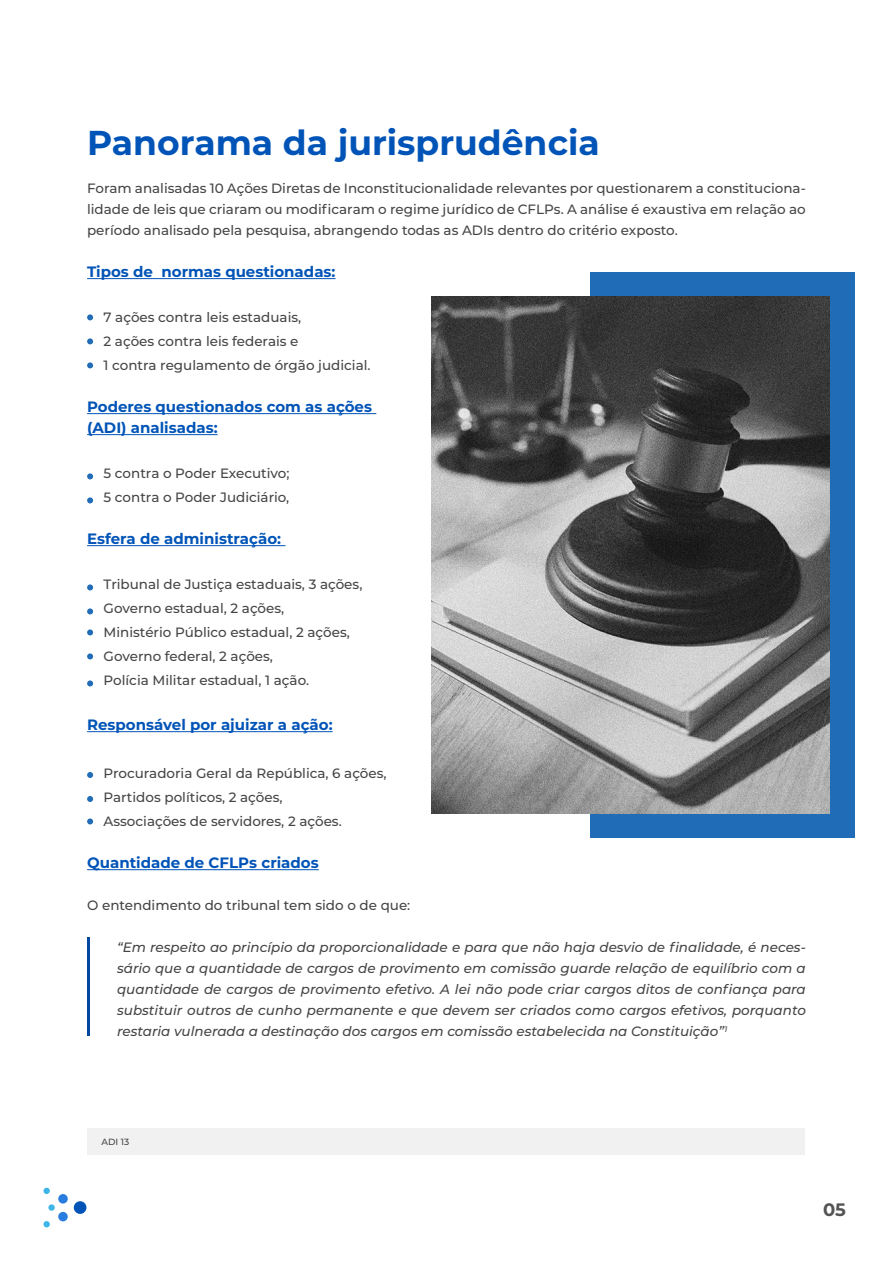
<style>
.page{position:relative;width:893px;height:1263px;background:#fff}
.page>*{position:absolute;margin:0;border:0;box-sizing:border-box;transform-origin:0 0}
.t1{font:700 34.5px "Montserrat";color:#0054b7}
.t2{font:700 18px "Montserrat";color:#535353}
.t3{font:700 15px "Montserrat";color:#0054b7}
.t4{font:500 13.5px/21px "Montserrat";color:#454545;text-align:justify}
.t5{font:italic 500 13.5px/21px "Montserrat";color:#454545;text-align:justify}
.t6{font:500 9px "Montserrat";color:#454545}
</style>
<div class="page">
<div style="left:74px;top:1201px;width:12px;height:13px;background:#0054b8;border-radius:50%"></div>
<div style="left:43px;top:1188px;width:7px;height:6px;background:#3db5e6;border-radius:50%"></div>
<div style="left:43px;top:1221px;width:7px;height:6px;background:#3db5e6;border-radius:50%"></div>
<svg style="left:48px;top:1204px;width:7px;height:7px"></svg>
<div style="left:58px;top:1194px;width:10px;height:9px;background:#297de0;border-radius:50%"></div>
<div style="left:58px;top:1212px;width:10px;height:9px;background:#297de0;border-radius:50%"></div>
<hr style="left:87px;top:278px;width:249px;height:1px;background:#0054b7">
<hr style="left:87px;top:413px;width:289px;height:1px;background:#0054b7">
<hr style="left:87px;top:434px;width:131px;height:1px;background:#0054b7">
<hr style="left:87px;top:545px;width:198px;height:1px;background:#0054b7">
<hr style="left:87px;top:731px;width:246px;height:1px;background:#0054b7">
<hr style="left:87px;top:869px;width:232px;height:1px;background:#0054b7">
<hr style="left:87px;top:938px;width:3px;height:98px;background:#00489f">
<svg style="left:87px;top:473px;width:6px;height:6px"></svg>
<svg style="left:87px;top:584px;width:6px;height:6px"></svg>
<svg style="left:87px;top:629px;width:6px;height:6px"></svg>
<svg style="left:87px;top:680px;width:6px;height:6px"></svg>
<svg style="left:87px;top:772px;width:6px;height:6px"></svg>
<svg style="left:87px;top:314px;width:6px;height:6px"></svg>
<svg style="left:87px;top:497px;width:6px;height:6px"></svg>
<svg style="left:87px;top:608px;width:6px;height:6px"></svg>
<svg style="left:87px;top:653px;width:6px;height:6px"></svg>
<svg style="left:87px;top:796px;width:6px;height:6px"></svg>
<svg style="left:87px;top:818px;width:6px;height:6px"></svg>
<svg style="left:87px;top:338px;width:6px;height:6px"></svg>
<div style="left:590px;top:272px;width:265px;height:566px;background:#206cb6"></div>
<svg style="left:87px;top:362px;width:6px;height:6px"></svg>
<img style="left:432px;top:296px;width:397px;height:518px">
<div style="left:87px;top:1128px;width:718px;height:26px;background:#f1f1f1"></div>
<p class="t1" style="left:87px;top:118px;width:514px">Panorama da jurisprudência</p>
<p class="t4" style="left:87px;top:177px;width:720px">Foram analisadas 10 Ações Diretas de Inconstitucionalidade relevantes por questionarem a constituciona&shy;lidade de leis que criaram ou modificaram o regime jurídico de CFLPs. A análise é exaustiva em relação ao período analisado pela pesquisa, abrangendo todas as ADIs dentro do critério exposto.</p>
<p class="t3" style="left:87px;top:261px;width:250px">Tipos de normas questionadas:</p>
<p class="t4" style="left:104px;top:306px;width:199px">7 ações contra leis estaduais,</p>
<p class="t4" style="left:104px;top:330px;width:196px">2 ações contra leis federais e</p>
<p class="t4" style="left:104px;top:354px;width:268px">1 contra regulamento de órgão judicial.</p>
<p class="t3" style="left:87px;top:396px;width:286px">Poderes questionados com as ações</p>
<p class="t3" style="left:87px;top:417px;width:132px">(ADI) analisadas:</p>
<p class="t4" style="left:104px;top:462px;width:188px">5 contra o Poder Executivo;</p>
<p class="t4" style="left:104px;top:486px;width:187px">5 contra o Poder Judiciário,</p>
<p class="t3" style="left:87px;top:528px;width:196px">Esfera de administração:</p>
<p class="t4" style="left:104px;top:573px;width:260px">Tribunal de Justiça estaduais, 3 ações,</p>
<p class="t4" style="left:104px;top:597px;width:182px">Governo estadual, 2 ações,</p>
<p class="t4" style="left:104px;top:621px;width:248px">Ministério Público estadual, 2 ações,</p>
<p class="t4" style="left:104px;top:645px;width:171px">Governo federal, 2 ações,</p>
<p class="t4" style="left:104px;top:669px;width:207px">Polícia Militar estadual, 1 ação.</p>
<p class="t3" style="left:87px;top:714px;width:247px">Responsável por ajuizar a ação:</p>
<p class="t4" style="left:104px;top:762px;width:284px">Procuradoria Geral da República, 6 ações,</p>
<p class="t4" style="left:104px;top:786px;width:180px">Partidos políticos, 2 ações,</p>
<p class="t4" style="left:104px;top:810px;width:240px">Associações de servidores, 2 ações.</p>
<p class="t3" style="left:87px;top:852px;width:233px">Quantidade de CFLPs criados</p>
<p class="t4" style="left:87px;top:894px;width:325px">O entendimento do tribunal tem sido o de que:</p>
<p class="t5" style="left:117px;top:936px;width:690px">“Em respeito ao princípio da proporcionalidade e para que não haja desvio de finalidade, é neces&shy;sário que a quantidade de cargos de provimento em comissão guarde relação de equilíbrio com a quantidade de cargos de provimento efetivo. A lei não pode criar cargos ditos de confiança para substituir outros de cunho permanente e que devem ser criados como cargos efetivos, porquanto restaria vulnerada a destinação dos cargos em comissão estabelecida na Constituição”<sup>1</sup></p>
<p class="t6" style="left:101px;top:1135px;width:29px">ADI 13</p>
<h2 class="t2" style="left:823px;top:1196px;width:24px">05</h2>
</div>
